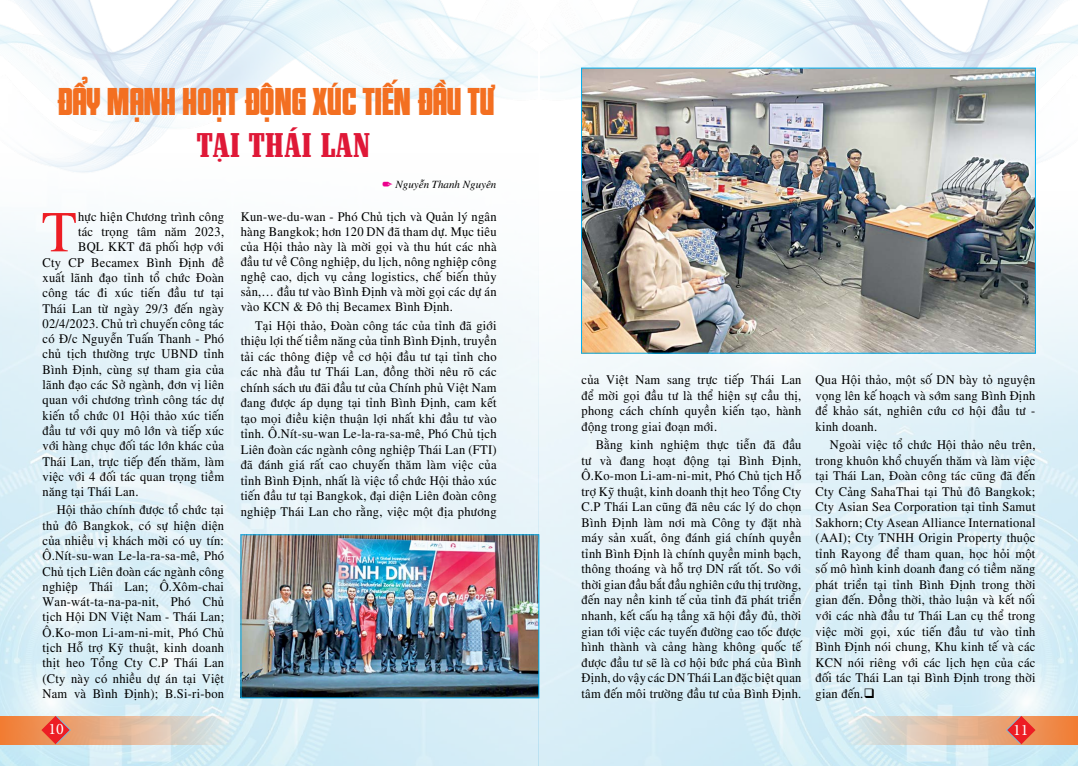
<style>
.page{position:relative;width:1078px;height:766px;background:#fff}
.page>*{position:absolute;margin:0;border:0;box-sizing:border-box;transform-origin:0 0}
.t1{font:57.8px "UTM Times";color:#ed1d24}
.t2{font:700 37.4px "UTM Talling";color:#f36f21;scale:1.11 1}
.t3{font:35px "UTM Marlboro";color:#df1837;scale:1.19 1}
.t4{font:16px "Minion Pro";color:#fff}
.t5{font:13.1px/15.5px "UTM Times";letter-spacing:.02em;color:#000;text-align:justify;scale:.95 1}
.t6{font:italic 11px "UTM Times";color:#000}
</style>
<div class="page">
<img style="left:0;top:0;width:1077px;height:765px">
<img style="left:583px;top:70px;width:450px;height:281px">
<svg style="left:846px;top:715px;width:231px;height:29px;background:#e2ba9e"></svg>
<svg style="left:0;top:715px;width:231px;height:29px;background:#e2ba9c"></svg>
<svg style="left:41px;top:715px;width:30px;height:29px"></svg>
<svg style="left:1005px;top:715px;width:30px;height:29px"></svg>
<img style="left:243px;top:536px;width:294px;height:159px">
<div style="left:241px;top:534px;width:298px;height:163px;border:1px solid #00aeef"></div>
<svg style="left:382px;top:181px;width:10px;height:5px"></svg>
<h2 class="t2" style="left:58px;top:75px;width:396px">ĐẨY MẠNH HOẠT ĐỘNG XÚC TIẾN ĐẦU TƯ</h2>
<h3 class="t3" style="left:197px;top:122px;width:148px">TẠI THÁI LAN</h3>
<h1 class="t1" style="left:42px;top:191px;width:37px">T</h1>
<p class="t5" style="left:78px;top:208px;width:155px">hực hiện Chương trình công</p>
<p class="t5" style="left:78px;top:223px;width:155px">tác trọng tâm năm 2023,</p>
<p class="t5" style="left:78px;top:238px;width:155px">BQL KKT đã phối hợp với</p>
<p class="t5" style="left:43px;top:253px;width:192px">Cty CP Becamex Bình Định đề</p>
<p class="t5" style="left:43px;top:269px;width:192px">xuất lãnh đạo tỉnh tổ chức Đoàn</p>
<p class="t5" style="left:43px;top:284px;width:192px">công tác đi xúc tiến đầu tư tại</p>
<p class="t5" style="left:43px;top:299px;width:192px">Thái Lan từ ngày 29/3 đến ngày</p>
<p class="t5" style="left:43px;top:314px;width:192px">02/4/2023. Chủ trì chuyến công tác</p>
<p class="t5" style="left:43px;top:330px;width:192px">có Đ/c Nguyễn Tuấn Thanh - Phó</p>
<p class="t5" style="left:43px;top:345px;width:192px">chủ tịch thường trực UBND tỉnh</p>
<p class="t5" style="left:43px;top:360px;width:192px">Bình Định, cùng sự tham gia của</p>
<p class="t5" style="left:43px;top:376px;width:192px">lãnh đạo các Sở ngành, đơn vị liên</p>
<p class="t5" style="left:43px;top:391px;width:192px">quan với chương trình công tác dự</p>
<p class="t5" style="left:43px;top:406px;width:192px">kiến tổ chức 01 Hội thảo xúc tiến</p>
<p class="t5" style="left:43px;top:421px;width:192px">đầu tư với quy mô lớn và tiếp xúc</p>
<p class="t5" style="left:43px;top:437px;width:193px">với hàng chục đối tác lớn khác của</p>
<p class="t5" style="left:43px;top:452px;width:193px">Thái Lan, trực tiếp đến thăm, làm</p>
<p class="t5" style="left:43px;top:467px;width:192px">việc với 4 đối tác quan trọng tiềm</p>
<p class="t5" style="left:43px;top:483px;width:102px">năng tại Thái Lan.</p>
<p class="t5" style="left:43px;top:501px;width:193px;text-indent:14px">Hội thảo chính được tổ chức tại thủ đô Bangkok, có sự hiện diện của nhiều vị khách mời có uy tín:<br>Ô.Nít-su-wan Le-la-ra-sa-mê, Phó Chủ tịch Liên đoàn các ngành công nghiệp Thái Lan; Ô.Xôm-chai Wan-wát-ta-na-pa-nit, Phó Chủ tịch Hội DN Việt Nam - Thái Lan; Ô.Ko-mon Li-am-ni-mit, Phó Chủ tịch Hỗ trợ Kỹ thuật, kinh doanh thịt heo Tổng Cty C.P Thái Lan (Cty này có nhiều dự án tại Việt Nam và Bình Định); B.Si-ri-bon</p>
<p class="t6" style="left:395px;top:176px;width:102px">Nguyễn Thanh Nguyên</p>
<p class="t5" style="left:241px;top:208px;width:271px;line-height:15px">Kun-we-du-wan - Phó Chủ tịch và Quản lý ngân hàng Bangkok; hơn 120 DN đã tham dự. Mục tiêu của Hội thảo này là mời gọi và thu hút các nhà đầu tư về Công nghiệp, du lịch, nông nghiệp công nghệ cao, dịch vụ cảng logistics, chế biến thủy sản,… đầu tư vào Bình Định và mời gọi các dự án vào KCN &amp; Đô thị Becamex Bình Định.</p>
<p class="t5" style="left:241px;top:316px;width:271px;text-indent:14px">Tại Hội thảo, Đoàn công tác của tỉnh đã giới thiệu lợi thế tiềm năng của tỉnh Bình Định, truyền tải các thông điệp về cơ hội đầu tư tại tỉnh cho các nhà đầu tư Thái Lan, đồng thời nêu rõ các chính sách ưu đãi đầu tư của Chính phủ Việt Nam đang được áp dụng tại tỉnh Bình Định, cam kết tạo mọi điều kiện thuận lợi nhất khi đầu tư vào tỉnh. Ô.Nít-su-wan Le-la-ra-sa-mê, Phó Chủ tịch Liên đoàn các ngành công nghiệp Thái Lan (FTI) đã đánh giá rất cao chuyến thăm làm việc của tỉnh Bình Định, nhất là việc tổ chức Hội thảo xúc tiến đầu tư tại Bangkok, đại diện Liên đoàn công nghiệp Thái Lan cho rằng, việc một địa phương</p>
<p class="t5" style="left:581px;top:371px;width:233px">của Việt Nam sang trực tiếp Thái Lan để mời gọi đầu tư là thể hiện sự cầu thị, phong cách chính quyền kiến tạo, hành động trong giai đoạn mới.</p>
<p class="t5" style="left:581px;top:436px;width:233px;text-indent:14px">Bằng kinh nghiệm thực tiễn đã đầu tư và đang hoạt động tại Bình Định, Ô.Ko-mon Li-am-ni-mit, Phó Chủ tịch Hỗ trợ Kỹ thuật, kinh doanh thịt heo Tổng Cty C.P Thái Lan cũng đã nêu các lý do chọn Bình Định làm nơi mà Công ty đặt nhà máy sản xuất, ông đánh giá chính quyền tỉnh Bình Định là chính quyền minh bạch, thông thoáng và hỗ trợ DN rất tốt. So với thời gian đầu bắt đầu nghiên cứu thị trường, đến nay nền kinh tế của tỉnh đã phát triển nhanh, kết cấu hạ tầng xã hội đầy đủ, thời gian tới việc các tuyến đường cao tốc được hình thành và cảng hàng không quốc tế được đầu tư sẽ là cơ hội bức phá của Bình Định, do vậy các DN Thái Lan đặc biệt quan tâm đến môi trường đầu tư của Bình Định.</p>
<p class="t5" style="left:815px;top:371px;width:233px">Qua Hội thảo, một số DN bày tỏ nguyện vọng lên kế hoạch và sớm sang Bình Định để khảo sát, nghiên cứu cơ hội đầu tư - kinh doanh.</p>
<p class="t5" style="left:815px;top:436px;width:233px;text-indent:14px">Ngoài việc tổ chức Hội thảo nêu trên, trong khuôn khổ chuyến thăm và làm việc tại Thái Lan, Đoàn công tác cũng đã đến Cty Cảng SahaThai tại Thủ đô Bangkok; Cty Asian Sea Corporation tại tỉnh Samut Sakhorn; Cty Asean Alliance International (AAI); Cty TNHH Origin Property thuộc tỉnh Rayong để tham quan, học hỏi một số mô hình kinh doanh đang có tiềm năng phát triển tại tỉnh Bình Định trong thời gian đến. Đồng thời, thảo luận và kết nối với các nhà đầu tư Thái Lan cụ thể trong việc mời gọi, xúc tiến đầu tư vào tỉnh Bình Định nói chung, Khu kinh tế và các KCN nói riêng với các lịch hẹn của các đối tác Thái Lan tại Bình Định trong thời gian đến.❑</p>
<p class="t4" style="left:48px;top:718px;width:17px">10</p>
<p class="t4" style="left:1012px;top:718px;width:17px">11</p>
</div>
